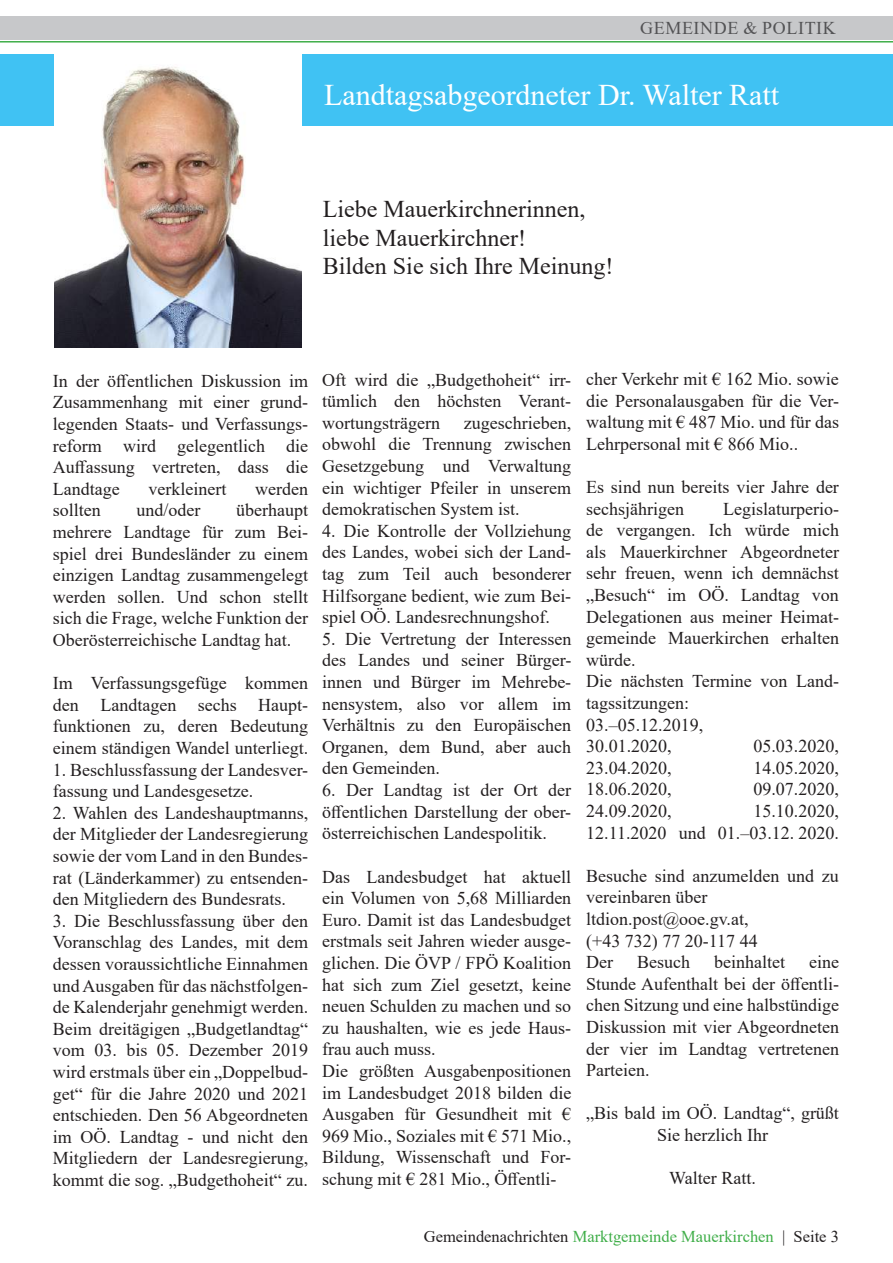
<style>
.page{position:relative;width:893px;height:1263px;background:#fff}
.page>*{position:absolute;margin:0;border:0;box-sizing:border-box;transform-origin:0 0}
.t1{font:30px "Times New Roman";color:#fff}
.t2{font:24px/28.8px "Times New Roman";color:#231f20}
.t3{font:18px/21.6px "Times New Roman";color:#231f20;text-align:justify}
.t4{font:18px "Times New Roman";letter-spacing:.035em;color:#535355}
.t5{font:16.5px "Times New Roman";color:#231f20}
.s1{color:#40ae49}
</style>
<div class="page">
<div style="left:0;top:54px;width:893px;height:72px;background:#40c2f3"></div>
<img style="left:54px;top:54px;width:247px;height:294px">
<div style="left:0;top:16px;width:893px;height:23px;background:#c7c8ca"></div>
<hr style="left:0;top:41px;width:893px;height:2px;background:#40ae49">
<p class="t4" style="left:640px;top:15px;width:197px">GEMEINDE &amp; POLITIK</p>
<h1 class="t1" style="left:324px;top:74px;width:457px">Landtagsabgeordneter Dr. Walter Ratt</h1>
<h2 class="t2" style="left:323px;top:194px;width:292px">Liebe Mauerkirchnerinnen, liebe Mauerkirchner!<br>Bilden Sie sich Ihre Meinung!</h2>
<p class="t3" style="left:53px;top:369px;width:257px">In der öffentlichen Diskussion im Zusammenhang mit einer grund&shy;legenden Staats- und Verfassungs&shy;reform wird gelegentlich die Auffassung vertreten, dass die Landtage</p>
<p class="t3" style="left:149px;top:477px;width:79px">verkleinert</p>
<p class="t3" style="left:255px;top:477px;width:54px">werden</p>
<p class="t3" style="left:53px;top:499px;width:257px;text-indent:183px">überhaupt mehrere Landtage für zum Bei&shy;spiel drei Bundesländer zu einem einzigen Landtag zusammengelegt werden sollen. Und schon stellt sich die Frage, welche Funktion der Oberösterreichische Landtag hat.</p>
<p class="t3" style="left:53px;top:672px;width:257px">Im Verfassungsgefüge kommen den Landtagen sechs Haupt&shy;funktionen zu, deren Bedeutung einem ständigen Wandel unterliegt.</p>
<p class="t3" style="left:53px;top:758px;width:257px">1. Beschlussfassung der Landesver&shy;fassung und Landesgesetze.</p>
<p class="t3" style="left:53px;top:801px;width:257px">2. Wahlen des Landeshauptmanns, der Mitglieder der Landesregierung sowie der vom Land in den Bundes&shy;rat (Länderkammer) zu entsenden&shy;den Mitgliedern des Bundesrats.</p>
<p class="t3" style="left:53px;top:909px;width:257px">3. Die Beschlussfassung über den Voranschlag des Landes, mit dem dessen voraussichtliche Einnahmen und Ausgaben für das nächstfolgen&shy;de Kalenderjahr genehmigt werden.<br>Beim dreitägigen „Budgetlandtag“ vom 03. bis 05. Dezember 2019 wird erstmals über ein „Doppelbud&shy;get“ für die Jahre 2020 und 2021 entschieden. Den 56 Abgeordneten im OÖ. Landtag - und nicht den Mitgliedern der Landesregierung, kommt die sog. „Budgethoheit“ zu.</p>
<p class="t3" style="left:53px;top:499px;width:50px">sollten</p>
<p class="t3" style="left:137px;top:499px;width:65px">und/oder</p>
<p class="t3" style="left:322px;top:368px;width:251px">Oft wird die „Budgethoheit“ irr&shy;tümlich den höchsten Verant&shy;wortungsträgern</p>
<p class="t3" style="left:322px;top:411px;width:251px;text-indent:142px">zugeschrieben, obwohl die Trennung zwischen Gesetzgebung und Verwaltung ein wichtiger Pfeiler in unserem demokratischen System ist.</p>
<p class="t3" style="left:322px;top:519px;width:251px">4. Die Kontrolle der Vollziehung des Landes, wobei sich der Land&shy;tag zum Teil auch besonderer Hilfsorgane bedient, wie zum Bei&shy;spiel OÖ. Landesrechnungshof.</p>
<p class="t3" style="left:322px;top:627px;width:251px">5. Die Vertretung der Interessen des Landes und seiner Bürger&shy;innen und Bürger im Mehrebe&shy;nensystem, also vor allem im Verhältnis zu den Europäischen Organen, dem Bund, aber auch den Gemeinden.</p>
<p class="t3" style="left:322px;top:779px;width:251px">6. Der Landtag ist der Ort der öffentlichen Darstellung der ober&shy;österreichischen Landespolitik.</p>
<p class="t3" style="left:322px;top:865px;width:251px;text-align:left">Das Landesbudget hat aktuell ein Volumen von 5,68 Milliarden<br>Euro. Damit ist das Landesbudget erstmals seit Jahren wieder ausge&shy;glichen. Die ÖVP / FPÖ Koalition hat sich zum Ziel gesetzt, keine neuen Schulden zu machen und so zu haushalten, wie es jede Haus&shy;frau auch muss.<br>Die größten Ausgabenpositionen im Landesbudget 2018 bilden die<br>Ausgaben für Gesundheit mit €<br>969 Mio., Soziales mit € 571 Mio.,<br>Bildung, Wissenschaft und For&shy;schung mit € 281 Mio., Öffentli-</p>
<p class="t3" style="left:586px;top:367px;width:254px">cher Verkehr mit € 162 Mio. sowie die Personalausgaben für die Ver&shy;waltung mit € 487 Mio. und für das Lehrpersonal mit € 866 Mio..</p>
<p class="t3" style="left:586px;top:475px;width:254px">Es sind nun bereits vier Jahre der sechsjährigen</p>
<p class="t3" style="left:586px;top:497px;width:254px;text-align:left;text-indent:137px">Legislaturperio&shy;de vergangen. Ich würde mich als Mauerkirchner Abgeordneter sehr freuen, wenn ich demnächst „Besuch“ im OÖ. Landtag von<br>Delegationen aus meiner Heimat&shy;gemeinde Mauerkirchen erhalten würde.<br>Die nächsten Termine von Land&shy;tagssitzungen:<br>03.–05.12.2019,<br>30.01.2020,</p>
<p class="t3" style="left:753px;top:735px;width:87px">05.03.2020,</p>
<p class="t3" style="left:586px;top:756px;width:87px">23.04.2020,</p>
<p class="t3" style="left:753px;top:756px;width:87px">14.05.2020,</p>
<p class="t3" style="left:586px;top:778px;width:87px">18.06.2020,</p>
<p class="t3" style="left:753px;top:778px;width:87px">09.07.2020,</p>
<p class="t3" style="left:586px;top:799px;width:87px">24.09.2020,</p>
<p class="t3" style="left:586px;top:799px;width:254px;text-align:right">15.10.2020,<br>12.11.2020 und 01.–03.12. 2020.</p>
<p class="t3" style="left:586px;top:864px;width:254px;text-align:left">Besuche sind anzumelden und zu vereinbaren über ltdion.post@ooe.gv.at,<br>(+43 732) 77 20-117 44<br>Der</p>
<p class="t3" style="left:586px;top:951px;width:254px;text-indent:223px">eine Stunde Aufenthalt bei der öffentli&shy;chen Sitzung und eine halbstündige Diskussion mit vier Abgeordneten der vier im Landtag vertretenen Parteien.</p>
<p class="t3" style="left:586px;top:1102px;width:254px;text-align:center">„Bis bald im OÖ. Landtag“, grüßt<br>Sie herzlich Ihr</p>
<p class="t3" style="left:669px;top:1167px;width:88px">Walter Ratt.</p>
<p class="t3" style="left:637px;top:951px;width:54px">Besuch</p>
<p class="t3" style="left:714px;top:951px;width:72px">beinhaltet</p>
<p class="t5" style="left:424px;top:1225px;width:417px">Gemeindenachrichten <span class="s1">Marktgemeinde Mauerkirchen</span> | Seite 3</p>
</div>
